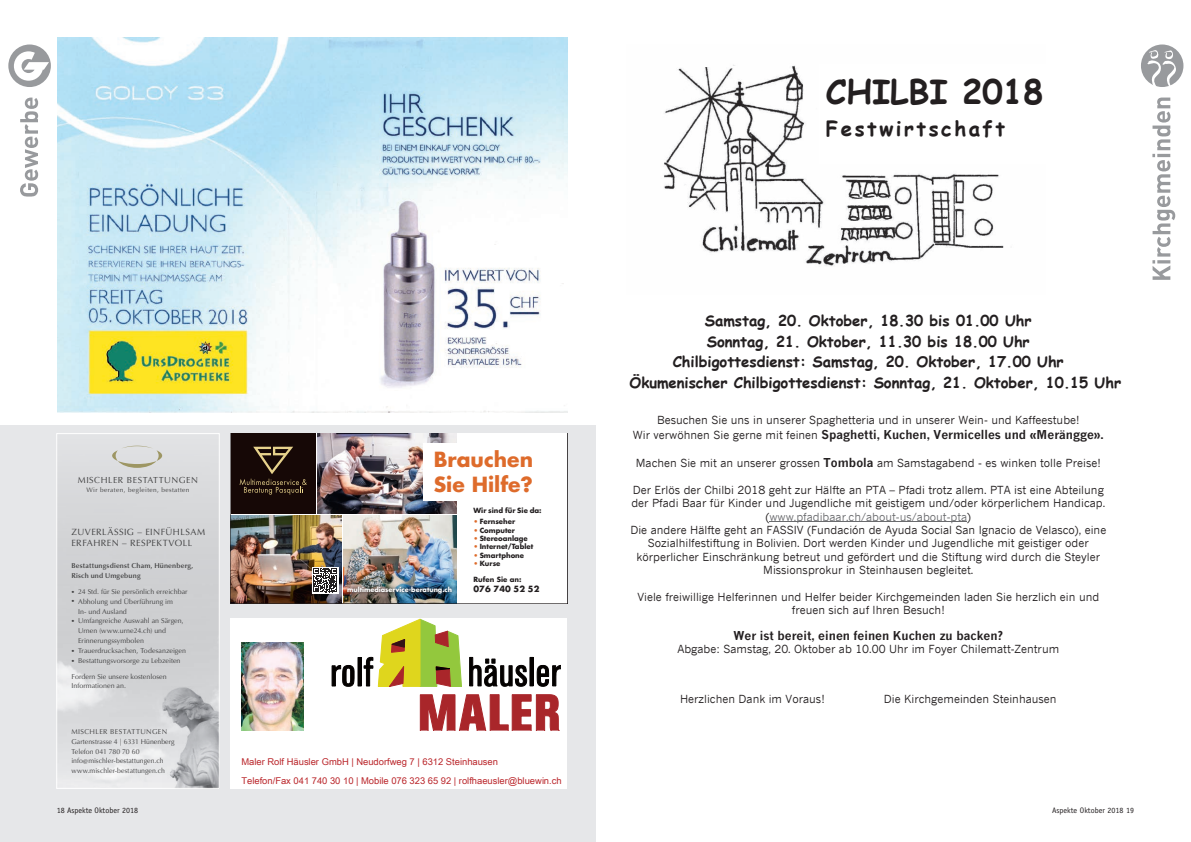
<style>
.page{position:relative;width:1191px;height:842px;background:#fff}
.page>*{position:absolute;margin:0;border:0;box-sizing:border-box;transform-origin:0 0}
.t1{font:700 33.3px "Comic Sans MS";color:#231f20}
.t2{font:700 20.4px "Comic Sans MS";letter-spacing:.125em;color:#231f20}
.t3{font:700 20.3px/24.4px "Futura Std";color:#de6b2b}
.t4{font:700 14.9px "Comic Sans MS";letter-spacing:-.005em;color:#231f20}
.t5{font:700 12px "News Gothic";color:#231f20}
.t6{font:11.1px/13.4px "News Gothic";color:#231f20;text-align:center}
.t7{font:9.4px/19.4px "Arial Unicode MS";letter-spacing:.005em;color:#ba262b}
.t8{font:9.1px/10.9px "Optima LT Std";letter-spacing:.045em;color:#3e3e3f}
.t9{font:8.8px "Optima";letter-spacing:.06em;color:#3e3e3f}
.t10{font:700 8.4px "Futura Std";color:#231f20}
.t11{font:8px "Officina Sans";color:#231f20}
.t12{font:7.1px/9.9px "Optima";letter-spacing:.005em;color:#3e3e3f}
.t13{font:600 7.1px/9.9px "Optima LT Std";letter-spacing:.02em;color:#3e3e3f}
.t14{font:700 6.9px "Futura Std";color:#231f20}
.t15{font:6.5px "Optima";letter-spacing:.06em;color:#3e3e3f}
.t16{font:700 6.5px "Futura Std";color:#fff}
.s1{font-family:"Optima LT Std";font-weight:600;font-size:6px}
.s2{color:#de6b2b}
.s3{font-weight:400;font-size:11.1px}
.s4{font-weight:700;font-size:12px}
.s5{color:#6a6b6e}
</style>
<div class="page">
<div style="left:0;top:425px;width:595px;height:417px;background:#e6e7e9"></div>
<svg style="left:20px;top:98px;width:18px;height:99px"></svg>
<div style="left:8px;top:45px;width:43px;height:42px;background:#989a9d;border-radius:50%"></div>
<svg style="left:14px;top:51px;width:35px;height:30px"></svg>
<div style="left:231px;top:619px;width:336px;height:170px;background:#fff"></div>
<svg style="left:332px;top:665px;width:22px;height:21px"></svg>
<div style="left:358px;top:657px;width:3px;height:29px;border:1px solid #040100"></div>
<svg style="left:364px;top:619px;width:197px;height:111px"></svg>
<img style="left:242px;top:643px;width:61px;height:87px">
<img style="left:58px;top:445px;width:160px;height:334px">
<img style="left:162px;top:687px;width:56px;height:100px">
<svg style="left:112px;top:446px;width:50px;height:22px"></svg>
<div style="left:56px;top:433px;width:164px;height:356px;border:1px solid #fff"></div>
<img style="left:231px;top:433px;width:336px;height:170px">
<img style="left:57px;top:38px;width:510px;height:374px">
<div style="left:1141px;top:45px;width:42px;height:42px;background:#989a9d;border-radius:50%"></div>
<svg style="left:1147px;top:49px;width:36px;height:231px"></svg>
<hr style="left:769px;top:522px;width:198px;height:1px;background:#6a6b6e">
<img style="left:664px;top:65px;width:340px;height:201px">
<svg style="left:818px;top:65px;width:186px;height:99px"></svg>
<h1 class="t1" style="left:826px;top:67px;width:219px">CHILBI 2018</h1>
<h2 class="t2" style="left:826px;top:113px;width:181px">Festwirtschaft</h2>
<p class="t9" style="left:78px;top:475px;width:122px">MISCHLER BESTATTUNGEN</p>
<p class="t15" style="left:87px;top:486px;width:104px">Wir beraten, begleiten, bestatten</p>
<p class="t8" style="left:71px;top:527px;width:135px">ZUVERLÄSSIG – EINFÜHLSAM<br>ERFAHREN – RESPEKTVOLL</p>
<p class="t13" style="left:71px;top:561px;width:123px">Bestattungsdienst Cham, Hünenberg,<br>Risch und Umgebung</p>
<p class="t12" style="left:71px;top:586px;width:118px"><span class="s1">•</span> 24 Std. für Sie persönlich erreichbar</p>
<p class="t12" style="left:78px;top:596px;width:96px;text-indent:-7px"><span class="s1">•</span> Abholung und Überführung im<br>In- und Ausland</p>
<p class="t12" style="left:78px;top:616px;width:107px;text-indent:-7px"><span class="s1">•</span> Umfangreiche Auswahl an Särgen,<br>Urnen (www.urne24.ch) und<br>Erinnerungssymbolen</p>
<p class="t12" style="left:71px;top:646px;width:116px"><span class="s1">•</span> Trauerdrucksachen, Todesanzeigen</p>
<p class="t12" style="left:71px;top:653px;width:111px;line-height:15.5px"><span class="s1">•</span> Bestattungsvorsorge zu Lebzeiten<br>Fordern Sie unsere kostenlosen</p>
<p class="t12" style="left:71px;top:681px;width:56px">Informationen an.</p>
<p class="t12" style="left:71px;top:726px;width:105px">MISCHLER BESTATTUNGEN<br>Gartenstrasse 4 | 6331 Hünenberg<br>Telefon 041 780 70 60 info@mischler-bestattungen.ch www.mischler-bestattungen.ch</p>
<p class="t11" style="left:57px;top:805px;width:83px">18 Aspekte Oktober 2018</p>
<h3 class="t3" style="left:434px;top:447px;width:101px">Brauchen<br>Sie Hilfe?</h3>
<p class="t14" style="left:473px;top:506px;width:69px">Wir sind für Sie da:</p>
<p class="t14" style="left:473px;top:517px;width:43px"><span class="s2">•</span> Fernseher</p>
<p class="t14" style="left:473px;top:525px;width:43px"><span class="s2">•</span> Computer</p>
<p class="t14" style="left:473px;top:534px;width:56px"><span class="s2">•</span> Stereoanlage</p>
<p class="t14" style="left:473px;top:542px;width:61px"><span class="s2">•</span> Internet/Tablet</p>
<p class="t14" style="left:473px;top:550px;width:52px"><span class="s2">•</span> Smartphone</p>
<p class="t14" style="left:473px;top:559px;width:28px"><span class="s2">•</span> Kurse</p>
<p class="t16" style="left:347px;top:586px;width:106px">multimediaservice-beratung.ch</p>
<p class="t14" style="left:473px;top:575px;width:49px">Rufen Sie an:</p>
<p class="t10" style="left:473px;top:584px;width:67px">076 740 52 52</p>
<p class="t7" style="left:241px;top:751px;width:322px">Maler Rolf Häusler GmbH | Neudorfweg 7 | 6312 Steinhausen<br>Telefon/Fax 041 740 30 10 | Mobile 076 323 65 92 | rolfhaeusler@bluewin.ch</p>
<h3 class="t4" style="left:705px;top:310px;width:328px">Samstag, 20. Oktober, 18.30 bis 01.00 Uhr</h3>
<h3 class="t4" style="left:707px;top:330px;width:324px">Sonntag, 21. Oktober, 11.30 bis 18.00 Uhr</h3>
<h3 class="t4" style="left:673px;top:351px;width:392px">Chilbigottesdienst: Samstag, 20. Oktober, 17.00 Uhr</h3>
<h3 class="t4" style="left:629px;top:371px;width:493px">Ökumenischer Chilbigottesdienst: Sonntag, 21. Oktober, 10.15 Uhr</h3>
<p class="t6" style="left:657px;top:413px;width:424px">Besuchen Sie uns in unserer Spaghetteria und in unserer Wein- und Kaffeestube!</p>
<p class="t5" style="left:633px;top:427px;width:472px"><span class="s3">Wir verwöhnen Sie gerne mit feinen</span> Spaghetti, Kuchen, Vermicelles und «Merängge».</p>
<p class="t6" style="left:636px;top:456px;width:466px">Machen Sie mit an unserer grossen <span class="s4">Tombola</span> am Samstagabend - es winken tolle Preise!</p>
<p class="t6" style="left:630px;top:483px;width:477px">Der Erlös der Chilbi 2018 geht zur Hälfte an PTA – Pfadi trotz allem. PTA ist eine Abteilung der Pfadi Baar für Kinder und Jugendliche mit geistigem und/oder körperlichem Handicap. (<span class="s5">www.pfadibaar.ch/about-us/about-pta</span>)<br>Die andere Hälfte geht an FASSIV (Fundación de Ayuda Social San Ignacio de Velasco), eine Sozialhilfestiftung in Bolivien. Dort werden Kinder und Jugendliche mit geistiger oder körperlicher Einschränkung betreut und gefördert und die Stiftung wird durch die Steyler Missionsprokur in Steinhausen begleitet.</p>
<p class="t6" style="left:637px;top:590px;width:463px">Viele freiwillige Helferinnen und Helfer beider Kirchgemeinden laden Sie herzlich ein und freuen sich auf Ihren Besuch!</p>
<p class="t5" style="left:733px;top:628px;width:271px">Wer ist bereit, einen feinen Kuchen zu backen?</p>
<p class="t6" style="left:677px;top:642px;width:383px">Abgabe: Samstag, 20. Oktober ab 10.00 Uhr im Foyer Chilematt-Zentrum</p>
<p class="t6" style="left:680px;top:692px;width:146px">Herzlichen Dank im Voraus!</p>
<p class="t6" style="left:884px;top:692px;width:174px">Die Kirchgemeinden Steinhausen</p>
<p class="t11" style="left:1052px;top:805px;width:84px">Aspekte Oktober 2018 19</p>
</div>
